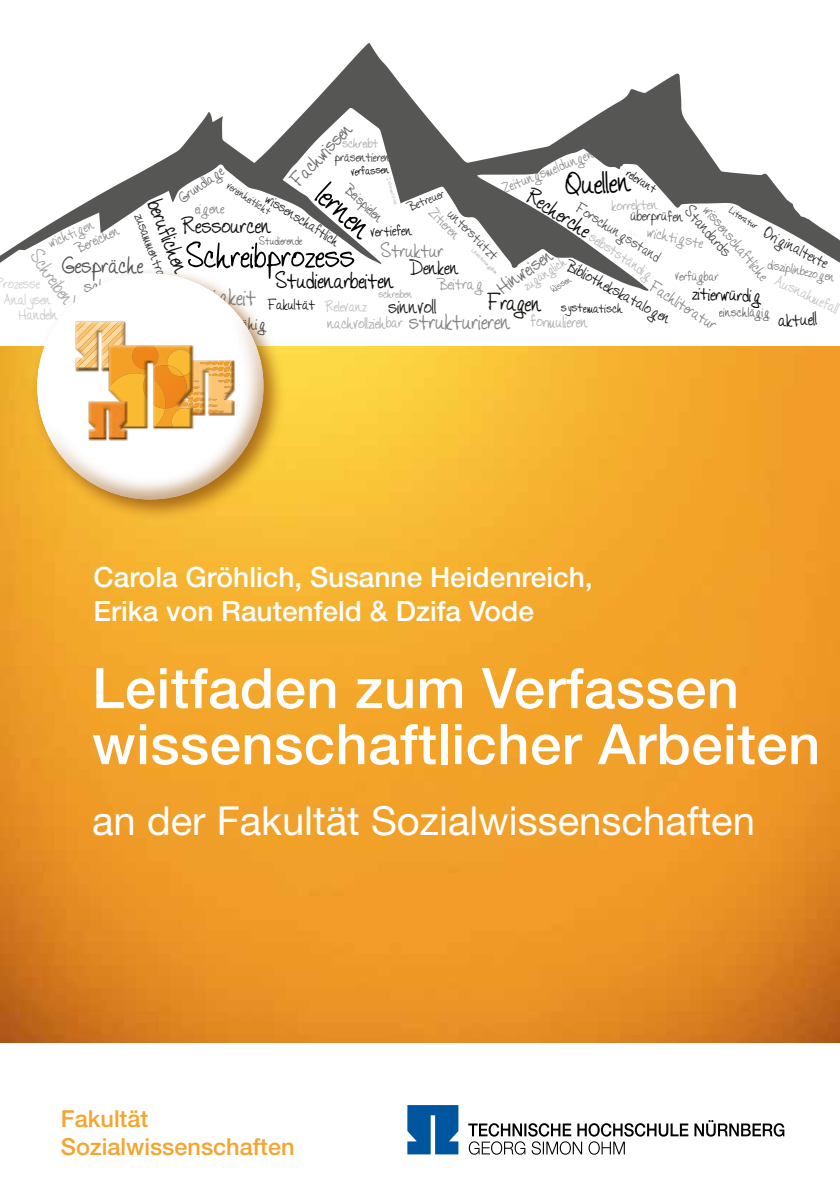
<style>
.page{position:relative;width:840px;height:1191px;background:#fff}
.page>*{position:absolute;margin:0;border:0;box-sizing:border-box;transform-origin:0 0}
.t1{font:500 56px/56px "Helvetica Neue LT";letter-spacing:.01em;color:#fff}
.t2{font:50.2px "Lettering Style 18";color:#020202}
.t3{font:50.2px "Lettering Style 18";color:#040404}
.t4{font:44.8px "Lettering Style 18";color:#030303}
.t5{font:40px "Helvetica Neue LT";color:#fff}
.t6{font:34.4px "Lettering Style 18";color:#565655}
.t7{font:34.4px "Lettering Style 18";color:#858688}
.t8{font:34.4px "Lettering Style 18";color:#171714}
.t9{font:33.4px "Lettering Style 18";color:#060606}
.t10{font:33.4px "Lettering Style 18";color:#888}
.t11{font:33.4px "Lettering Style 18";color:#111}
.t12{font:33.4px "Lettering Style 18";color:#151517}
.t13{font:32.4px "Lettering Style 18";color:#0d0d0d}
.t14{font:29.4px "Lettering Style 18";color:#716f6f}
.t15{font:29.4px "Lettering Style 18";color:#717374}
.t16{font:29.4px "Lettering Style 18";color:#a6a8aa}
.t17{font:29.4px "Lettering Style 18";color:#252727}
.t18{font:29.4px "Lettering Style 18";color:#888}
.t19{font:29.4px "Lettering Style 18";color:#171714}
.t20{font:500 28px/33.6px "Helvetica Neue LT";color:#fff}
.t21{font:27px "Lettering Style 18";color:#060606}
.t22{font:27px "Lettering Style 18";color:#171714}
.t23{font:27px "Lettering Style 18";color:#888}
.t24{font:24.6px "Lettering Style 18";color:#b4b4b4}
.t25{font:24.6px "Lettering Style 18";color:#9e9e9d}
.t26{font:24.4px "Lettering Style 18";color:#242424}
.t27{font:24.4px "Lettering Style 18";color:#343434}
.t28{font:24.4px "Lettering Style 18";color:#888}
.t29{font:24.4px "Lettering Style 18";color:#4b4b4b}
.t30{font:500 23.4px/28px "Helvetica Neue LT";color:#f5a42e}
.t31{font:23px "Lettering Style 18";color:#8b8b8b}
.t32{font:23px "Lettering Style 18";color:#adadad}
.t33{font:23px "Lettering Style 18";color:#c9c9c9}
.t34{font:23px "Lettering Style 18";color:#9e9e9d}
.t35{font:22.2px "Lettering Style 18";color:#171714}
.t36{font:22.2px "Lettering Style 18";color:#929292}
.t37{font:22.2px "Lettering Style 18";color:#2b2b2c}
.t38{font:22.2px "Lettering Style 18";color:#525252}
.t39{font:22.2px "Lettering Style 18";color:#3a3c3d}
.t40{font:22.2px "Lettering Style 18";color:#bbb}
.t41{font:22.2px "Lettering Style 18";color:#545456}
.t42{font:22.2px "Lettering Style 18";color:#393938}
.t43{font:22.2px "Lettering Style 18";color:#636365}
.t44{font:22.2px "Lettering Style 18";color:#6c6d70}
.t45{font:22.2px "Lettering Style 18";color:#b4b4b4}
.t46{font:22.2px "Lettering Style 18";color:#8f8f91}
.t47{font:22.2px "Lettering Style 18";color:#989a9c}
.t48{font:22.2px "Lettering Style 18";color:#9e9e9d}
.t49{font:22.2px "Lettering Style 18";color:#cccdd0}
.t50{font:22.2px "Lettering Style 18";color:#c7c8cb}
.t51{font:22.2px "Lettering Style 18";color:#d1d1d5}
.t52{font:22.2px "Lettering Style 18";color:#888}
.t53{font:19.6px "Lettering Style 18";color:#848484}
.t54{font:19.6px "Lettering Style 18";color:#393938}
.t55{font:19.6px "Lettering Style 18";color:#616160}
.t56{font:19.6px "Lettering Style 18";color:#b4b4b4}
.t57{font:19.6px "Lettering Style 18";color:#767676}
.t58{font:19.6px "Lettering Style 18";color:#363637}
.t59{font:19.6px "Lettering Style 18";color:#acacaf}
.t60{font:19.2px "Lettering Style 18";color:#171714}
.t61{font:17.2px "Lettering Style 18";color:#000}
.t62{font:16.8px "Lettering Style 18";color:#313132}
.t63{font:16.8px "Lettering Style 18";color:#5d5f60}
.t64{font:16.8px "Lettering Style 18";color:#a1a2a6}
.t65{font:14.8px "Lettering Style 18";color:#151515}
.t66{font:14.8px "Lettering Style 18";color:#716f6f}
.t67{font:8.2px "Lettering Style 18";color:#9a9a9a}
.t68{font:8.2px "Lettering Style 18";color:#b5b5b5}
.s1{color:#c2c3c6}
</style>
<div class="page">
<img style="left:0;top:346px;width:839px;height:697px">
<svg style="left:0;top:43px;width:839px;height:248px"></svg>
<div style="left:31px;top:267px;width:255px;height:255px;background:#92500b;opacity:.75"></div>
<div style="left:37px;top:273px;width:227px;height:227px;background:#fff;border-radius:50%"></div>
<div style="left:35px;top:303px;width:230px;height:198px;background:#92500b;opacity:.5"></div>
<div style="left:176px;top:360px;width:59px;height:56px;background:#000;opacity:.75"></div>
<div style="left:72px;top:318px;width:55px;height:51px;background:#fff;opacity:.75"></div>
<div style="left:72px;top:323px;width:55px;height:48px;background:#000;opacity:.75"></div>
<div style="left:88px;top:401px;width:40px;height:40px;background:#92500b;opacity:.75"></div>
<svg style="left:76px;top:322px;width:157px;height:117px"></svg>
<div style="left:85px;top:398px;width:42px;height:39px;background:#fff;opacity:.75"></div>
<div style="left:85px;top:400px;width:42px;height:40px;background:#000;opacity:.75"></div>
<svg style="left:468px;top:1120px;width:315px;height:34px"></svg>
<svg style="left:407px;top:1105px;width:51px;height:49px;background:#1d68a9"></svg>
<p class="t14" style="left:283px;top:174px;width:82px;rotate:-47deg">Fachwissen</p>
<p class="t59" style="left:342px;top:134px;width:38px">schreibt</p>
<p class="t36" style="left:498px;top:179px;width:99px;rotate:-22deg">Zeitungsmeldungen</p>
<p class="t54" style="left:334px;top:147px;width:57px">präsentieren</p>
<p class="t61" style="left:350px;top:163px;width:40px;rotate:-4deg">verfassen</p>
<p class="t60" style="left:632px;top:164px;width:35px;rotate:32deg">relevant</p>
<p class="t44" style="left:174px;top:191px;width:53px;rotate:-36deg">Grundlage</p>
<h3 class="t4" style="left:564px;top:164px;width:67px;rotate:-3deg">Quellen</h3>
<p class="t68" style="left:392px;top:177px;width:30px;rotate:73deg">Informationen</p>
<h2 class="t3" style="left:337px;top:173px;width:64px;rotate:42deg">lernen</h2>
<p class="t9" style="left:275px;top:264px;width:120px">Studienarbeiten</p>
<p class="t43" style="left:353px;top:178px;width:50px;rotate:43deg">Beispielen</p>
<p class="t62" style="left:232px;top:178px;width:52px;rotate:33deg">vereinheitlicht</p>
<p class="t58" style="left:403px;top:199px;width:41px;rotate:-23deg">Betreuer</p>
<p class="t13" style="left:535px;top:180px;width:74px;rotate:32deg">Recherche</p>
<p class="t37" style="left:272px;top:188px;width:86px;rotate:32deg">wissenschaftlich</p>
<p class="t11" style="left:169px;top:195px;width:79px;rotate:69deg">beruflichen</p>
<p class="t45" style="left:611px;top:195px;width:48px;rotate:-1deg">korrekten</p>
<p class="t38" style="left:582px;top:197px;width:99px;rotate:32deg">Forschungsstand</p>
<p class="t29" style="left:696px;top:200px;width:63px;rotate:48deg">Standards</p>
<p class="t52" style="left:195px;top:197px;width:31px">eigene</p>
<p class="t31" style="left:714px;top:200px;width:94px;rotate:50deg">wissenschaftliche</p>
<p class="t48" style="left:438px;top:202px;width:39px;rotate:44deg">Zitieren</p>
<p class="t65" style="left:734px;top:203px;width:33px;rotate:33deg">Literatur</p>
<p class="t42" style="left:630px;top:205px;width:54px">überprüfen</p>
<p class="t41" style="left:458px;top:204px;width:67px;rotate:45deg">unterstützt</p>
<p class="t39" style="left:149px;top:210px;width:87px;rotate:69deg">zusammentragen</p>
<p class="t12" style="left:181px;top:209px;width:92px">Ressourcen</p>
<p class="t47" style="left:45px;top:233px;width:50px;rotate:-24deg">wichtigen</p>
<p class="t35" style="left:370px;top:221px;width:43px;rotate:-2deg">vertiefen</p>
<p class="t27" style="left:769px;top:221px;width:72px;rotate:27deg">Originaltexte</p>
<p class="t46" style="left:71px;top:240px;width:49px;rotate:-25deg">Bereichen</p>
<p class="t34" style="left:649px;top:221px;width:59px;rotate:12deg">wichtigste</p>
<p class="t40" style="left:596px;top:227px;width:74px;rotate:33deg">selbstständig</p>
<p class="t63" style="left:259px;top:232px;width:45px">Studierende</p>
<h2 class="t2" style="left:186px;top:232px;width:170px">Schreibprozess</h2>
<p class="t18" style="left:381px;top:237px;width:64px">Struktur</p>
<p class="t25" style="left:436px;top:272px;width:49px">Beitrag</p>
<p class="t16" style="left:45px;top:244px;width:63px;rotate:54deg">Schreiben</p>
<p class="t67" style="left:475px;top:247px;width:35px;rotate:44deg">Literaturangaben</p>
<p class="t15" style="left:490px;top:277px;width:65px;rotate:-34deg">Hinweisen</p>
<p class="t56" style="left:519px;top:279px;width:50px;rotate:-34deg">zugänglich</p>
<p class="t6" style="left:62px;top:248px;width:83px">Gespräche</p>
<p class="t26" style="left:571px;top:253px;width:119px;rotate:28deg">Bibliothekskatalogen</p>
<p class="t57" style="left:675px;top:266px;width:45px;rotate:1deg">verfügbar</p>
<p class="t53" style="left:769px;top:254px;width:70px;rotate:12deg">disziplinbezogen</p>
<p class="t19" style="left:409px;top:254px;width:51px">Denken</p>
<p class="t33" style="left:780px;top:270px;width:69px;rotate:25deg">Ausnahmefal</p>
<p class="t66" style="left:547px;top:284px;width:24px;rotate:-33deg">Wissen</p>
<p class="t23" style="left:84px;top:273px;width:42px">schult</p>
<p class="t28" style="left:657px;top:275px;width:78px;rotate:32deg">Fachliteratur</p>
<p class="t51" style="left:4px;top:272px;width:38px">rozesse</p>
<p class="t7" style="left:179px;top:280px;width:78px">Fähigkeit</p>
<p class="t21" style="left:692px;top:280px;width:71px;rotate:2deg">zitierwürdig</p>
<p class="t64" style="left:378px;top:285px;width:36px">schreiben</p>
<p class="t8" style="left:487px;top:285px;width:57px;rotate:2deg">Fragen</p>
<p class="t49" style="left:4px;top:289px;width:49px">Analysen</p>
<p class="t17" style="left:388px;top:293px;width:50px">sinnvoll</p>
<p class="t35" style="left:268px;top:294px;width:101px">Fakultät <span class="s1">Relevanz</span></p>
<p class="t60" style="left:561px;top:298px;width:63px;rotate:1deg">systematisch</p>
<p class="t55" style="left:718px;top:303px;width:52px;rotate:-1deg">einschlägig</p>
<p class="t50" style="left:19px;top:304px;width:41px;rotate:1deg">Handeln</p>
<p class="t22" style="left:777px;top:308px;width:40px;rotate:-3deg">aktuell</p>
<p class="t10" style="left:409px;top:306px;width:103px">strukturieren</p>
<p class="t24" style="left:531px;top:309px;width:59px;rotate:1deg">formulieren</p>
<p class="t32" style="left:327px;top:312px;width:77px">nachvollziehbar</p>
<p class="t20" style="left:93px;top:560px;width:500px">Carola Gröhlich, Susanne Heidenreich,<br>Erika von Rautenfeld &amp; Dzifa Vode</p>
<h1 class="t1" style="left:92px;top:659px;width:729px">Leitfaden zum Verfassen wissenschaftlicher Arbeiten</h1>
<h3 class="t5" style="left:92px;top:796px;width:664px">an der Fakultät Sozialwissenschaften</h3>
<p class="t30" style="left:61px;top:1104px;width:235px">Fakultät<br>Sozialwissenschaften</p>
</div>
